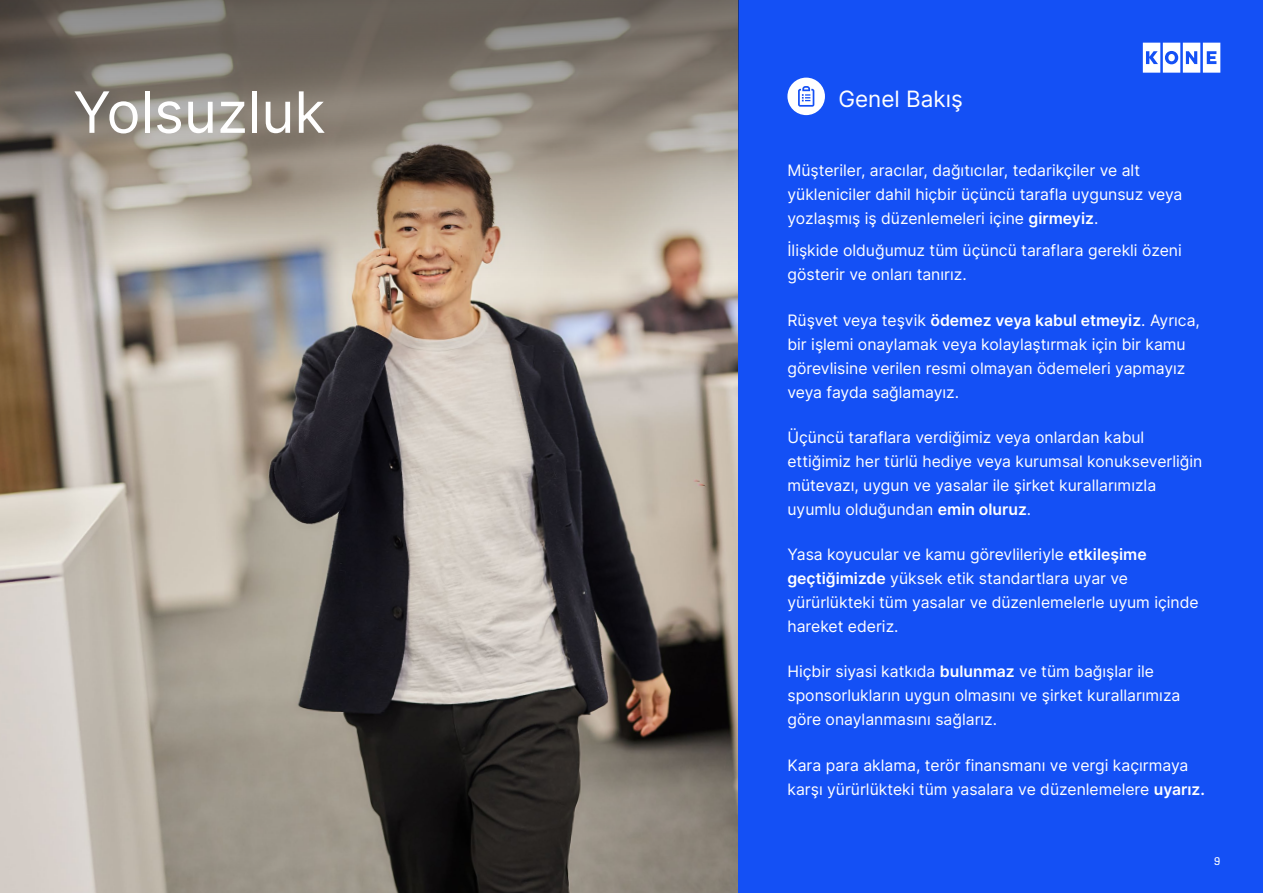
<style>
.page{position:relative;width:1263px;height:893px;background:#fff}
.page>*{position:absolute;margin:0;border:0;box-sizing:border-box;transform-origin:0 0}
.t1{font:57px "Inter";color:#fff}
.t2{font:22.5px "Inter";color:#fff}
.t3{font:15.75px/24px "Inter";color:#fff}
.t4{font:12px "KONE Information";color:#fff}
.s1{font-weight:600}
</style>
<div class="page">
<img style="left:0;top:281px;width:738px;height:612px">
<div style="left:738px;top:0;width:525px;height:893px;background:#1450f5"></div>
<svg style="left:1143px;top:43px;width:77px;height:30px"></svg>
<div style="left:787px;top:78px;width:38px;height:37px;background:#fff;border-radius:50%"></div>
<svg style="left:798px;top:86px;width:16px;height:21px"></svg>
<svg style="left:0;top:0;width:738px;height:281px;background:#968d83"></svg>
<h1 class="t1" style="left:73px;top:71px;width:254px">Yolsuzluk</h1>
<h2 class="t2" style="left:838px;top:83px;width:126px">Genel Bakış</h2>
<p class="t3" style="left:787px;top:158px;width:396px">Müşteriler, aracılar, dağıtıcılar, tedarikçiler ve alt yükleniciler dahil hiçbir üçüncü tarafla uygunsuz veya yozlaşmış iş düzenlemeleri içine <span class="s1">girmeyiz</span>.</p>
<p class="t3" style="left:787px;top:238px;width:396px">İlişkide olduğumuz tüm üçüncü taraflara gerekli özeni gösterir ve onları tanırız.</p>
<p class="t3" style="left:787px;top:307px;width:414px">Rüşvet veya teşvik <span class="s1">ödemez veya kabul etmeyiz</span>. Ayrıca, bir işlemi onaylamak veya kolaylaştırmak için bir kamu görevlisine verilen resmi olmayan ödemeleri yapmayız veya fayda sağlamayız.</p>
<p class="t3" style="left:787px;top:425px;width:416px">Üçüncü taraflara verdiğimiz veya onlardan kabul ettiğimiz her türlü hediye veya kurumsal konukseverliğin mütevazı, uygun ve yasalar ile şirket kurallarımızla uyumlu olduğundan <span class="s1">emin oluruz</span>.</p>
<p class="t3" style="left:787px;top:542px;width:413px">Yasa koyucular ve kamu görevlileriyle <span class="s1">etkileşime geçtiğimizde</span> yüksek etik standartlara uyar ve yürürlükteki tüm yasalar ve düzenlemelerle uyum içinde hareket ederiz.</p>
<p class="t3" style="left:787px;top:659px;width:394px">Hiçbir siyasi katkıda <span class="s1">bulunmaz</span> ve tüm bağışlar ile sponsorlukların uygun olmasını ve şirket kurallarımıza göre onaylanmasını sağlarız.</p>
<p class="t3" style="left:787px;top:753px;width:419px">Kara para aklama, terör finansmanı ve vergi kaçırmaya karşı yürürlükteki tüm yasalara ve düzenlemelere <span class="s1">uyarız.</span></p>
<p class="t4" style="left:1214px;top:853px;width:8px">9</p>
</div>
